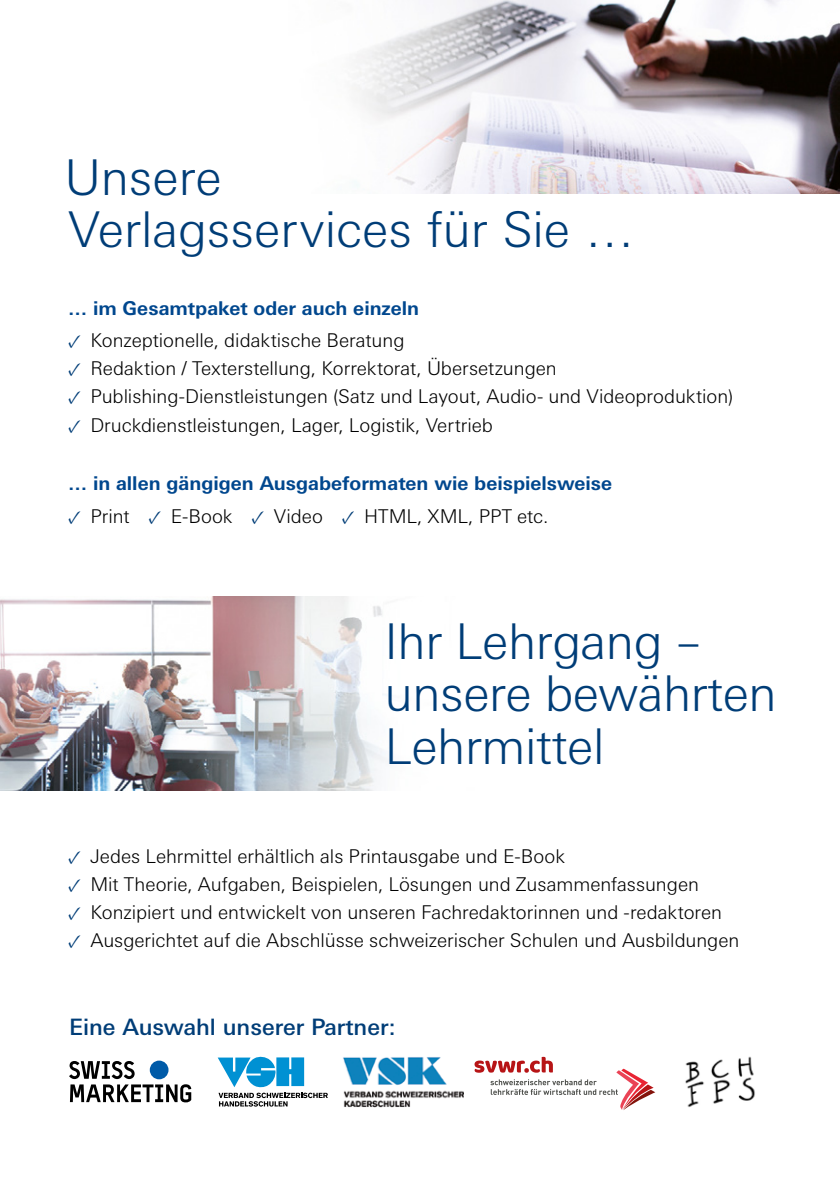
<style>
.page{position:relative;width:840px;height:1191px;background:#fff}
.page>*{position:absolute;margin:0;border:0;box-sizing:border-box;transform-origin:0 0}
.t1{font:300 49.4px/52.8px "LT Univers Basic";letter-spacing:-.01em;color:#003d77}
.t2{font:500 22.6px "LT Univers Basic";color:#003d77}
.t3{font:300 19px "LT Univers Basic";color:#000}
.t4{font:700 19px "LT Univers Basic";color:#00478e}
.s1{font-family:"Minion Pro";font-weight:400;color:#003d77}
.s2{font-family:"DIN Next LT Pro"}
</style>
<div class="page">
<img style="left:351px;top:0;width:488px;height:193px">
<img style="left:0;top:597px;width:388px;height:193px">
<svg style="left:69px;top:1061px;width:122px;height:41px"></svg>
<svg style="left:217px;top:1056px;width:111px;height:50px"></svg>
<img style="left:343px;top:1057px;width:120px;height:51px">
<svg style="left:474px;top:1056px;width:181px;height:54px"></svg>
<img style="left:685px;top:1056px;width:70px;height:51px">
<h1 class="t1" style="left:65px;top:150px;width:571px">Unsere<br>Verlagsservices für Sie …</h1>
<p class="t4" style="left:68px;top:297px;width:352px">… im Gesamtpaket oder auch einzeln</p>
<p class="t3" style="left:68px;top:329px;width:338px"><span class="s1">✓</span> Konzeptionelle, didaktische Beratung</p>
<p class="t3" style="left:68px;top:357px;width:490px"><span class="s1">✓</span> Redaktion / Texterstellung, Korrektorat, Übersetzungen</p>
<p class="t3" style="left:68px;top:385px;width:666px"><span class="s1">✓</span> Publishing-Dienstleistungen (Satz und Layout, Audio- und Videoproduktion)</p>
<p class="t3" style="left:68px;top:413px;width:426px"><span class="s1">✓</span> Druckdienstleistungen, Lager, Logistik, Vertrieb</p>
<p class="t4" style="left:68px;top:471px;width:545px">… in allen gängigen Ausgabeformaten wie beispielsweise</p>
<p class="t3" style="left:68px;top:505px;width:481px"><span class="s1">✓</span> Print <span class="s1">✓</span> E-Book <span class="s1">✓</span> Video <span class="s1">✓</span> HTML, XML, PPT etc.</p>
<h1 class="t1" style="left:384px;top:614px;width:394px">Ihr Lehrgang <span class="s2">− </span>unsere bewährten<br>Lehrmittel</h1>
<p class="t3" style="left:68px;top:845px;width:498px"><span class="s1">✓</span> Jedes Lehrmittel erhältlich als Printausgabe und E-Book</p>
<p class="t3" style="left:68px;top:873px;width:632px"><span class="s1">✓</span> Mit Theorie, Aufgaben, Beispielen, Lösungen und Zusammenfassungen</p>
<p class="t3" style="left:68px;top:901px;width:655px"><span class="s1">✓</span> Konzipiert und entwickelt von unseren Fachredaktorinnen und -redaktoren</p>
<p class="t3" style="left:68px;top:929px;width:672px"><span class="s1">✓</span> Ausgerichtet auf die Abschlüsse schweizerischer Schulen und Ausbildungen</p>
<p class="t2" style="left:69px;top:1013px;width:328px">Eine Auswahl unserer Partner:</p>
</div>
